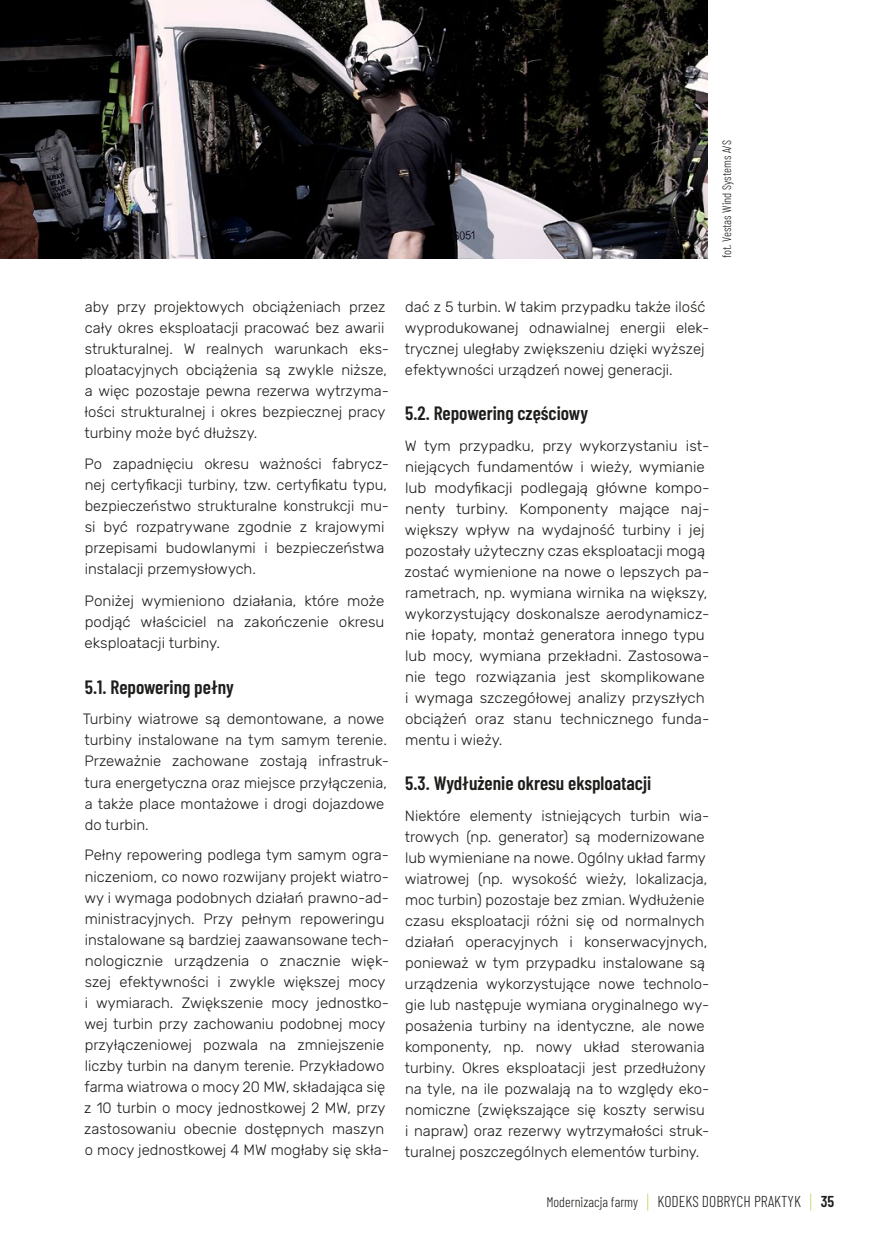
<style>
.page{position:relative;width:874px;height:1241px;background:#fff}
.page>*{position:absolute;margin:0;border:0;box-sizing:border-box;transform-origin:0 0}
.t1{font:600 19.25px "Barlow Condensed";color:#1d1d1b}
.t2{font:300 15.75px "Barlow Condensed";color:#1d1d1b}
.t3{font:300 14.88px/21px "Rubik";color:#1d1d1b}
.t4{font:300 12.25px "Barlow Condensed";color:#1d1d1b}
.s1{font-size:14px}
.s2{font-weight:600;font-size:20.47px;color:#a2c617}
.s3{font-weight:600}
</style>
<div class="page">
<img style="left:0;top:0;width:707px;height:258px">
<p class="t4" style="left:717px;top:258px;width:120px;rotate:-90deg">fot. Vestas Wind Systems A/S</p>
<p class="t3" style="left:84px;top:296px;width:306px">aby przy projektowych obciążeniach przez cały okres eksploatacji pracować bez awarii strukturalnej. W realnych warunkach eks&shy;ploatacyjnych obciążenia są zwykle niższe, a więc pozostaje pewna rezerwa wytrzyma&shy;łości strukturalnej i okres bezpiecznej pracy turbiny może być dłuższy.</p>
<p class="t3" style="left:85px;top:454px;width:306px">Po zapadnięciu okresu ważności fabrycz&shy;nej certyfikacji turbiny, tzw. certyfikatu typu, bezpieczeństwo strukturalne konstrukcji mu&shy;si być rozpatrywane zgodnie z krajowymi przepisami budowlanymi i bezpieczeństwa instalacji przemysłowych.</p>
<p class="t3" style="left:85px;top:590px;width:301px;text-align:justify">Poniżej wymieniono działania, które może podjąć właściciel na zakończenie okresu eksploatacji turbiny.</p>
<p class="t1" style="left:85px;top:672px;width:150px">5.1. Repowering pełny</p>
<p class="t3" style="left:83px;top:709px;width:307px">Turbiny wiatrowe są demontowane, a nowe turbiny instalowane na tym samym terenie.<br>Przeważnie zachowane zostają infrastruk&shy;tura energetyczna oraz miejsce przyłączenia, a także place montażowe i drogi dojazdowe do turbin.</p>
<p class="t3" style="left:84px;top:845px;width:306px">Pełny repowering podlega tym samym ogra&shy;niczeniom, co nowo rozwijany projekt wiatro&shy;wy i wymaga podobnych działań prawno-ad&shy;ministracyjnych. Przy pełnym repoweringu instalowane są bardziej zaawansowane tech&shy;nologicznie urządzenia o znacznie więk&shy;szej efektywności i zwykle większej mocy i wymiarach. Zwiększenie mocy jednostko&shy;wej turbin przy zachowaniu podobnej mocy przyłączeniowej pozwala na zmniejszenie liczby turbin na danym terenie. Przykładowo farma wiatrowa o mocy 20 MW, składająca się z 10 turbin o mocy jednostkowej 2 MW, przy zastosowaniu obecnie dostępnych maszyn o mocy jednostkowej 4 MW mogłaby się skła-</p>
<p class="t3" style="left:404px;top:296px;width:306px">dać z 5 turbin. W takim przypadku także ilość wyprodukowanej odnawialnej energii elek&shy;trycznej uległaby zwiększeniu dzięki wyższej efektywności urządzeń nowej generacji.</p>
<p class="t1" style="left:405px;top:399px;width:184px">5.2. Repowering częściowy</p>
<p class="t3" style="left:404px;top:435px;width:306px">W tym przypadku, przy wykorzystaniu ist&shy;niejących fundamentów i wieży, wymianie lub modyfikacji podlegają główne kompo&shy;nenty turbiny. Komponenty mające naj&shy;większy wpływ na wydajność turbiny i jej pozostały użyteczny czas eksploatacji mogą zostać wymienione na nowe o lepszych pa&shy;rametrach, np. wymiana wirnika na większy, wykorzystujący doskonalsze aerodynamicz&shy;nie łopaty, montaż generatora innego typu lub mocy, wymiana przekładni. Zastosowa&shy;nie tego rozwiązania jest skomplikowane i wymaga szczegółowej analizy przyszłych obciążeń oraz stanu technicznego funda&shy;mentu i wieży.</p>
<p class="t1" style="left:405px;top:769px;width:247px">5.3. Wydłużenie okresu eksploatacji</p>
<p class="t3" style="left:404px;top:805px;width:306px">Niektóre elementy istniejących turbin wia&shy;trowych (np. generator) są modernizowane lub wymieniane na nowe. Ogólny układ farmy wiatrowej (np. wysokość wieży, lokalizacja, moc turbin) pozostaje bez zmian. Wydłużenie czasu eksploatacji różni się od normalnych działań operacyjnych i konserwacyjnych, ponieważ w tym przypadku instalowane są urządzenia wykorzystujące nowe technolo&shy;gie lub następuje wymiana oryginalnego wy&shy;posażenia turbiny na identyczne, ale nowe komponenty, np. nowy układ sterowania turbiny. Okres eksploatacji jest przedłużony na tyle, na ile pozwalają na to względy eko&shy;nomiczne (zwiększające się koszty serwisu i napraw) oraz rezerwy wytrzymałości struk&shy;turalnej poszczególnych elementów turbiny.</p>
<p class="t2" style="left:546px;top:1189px;width:289px"><span class="s1">Modernizacja farmy</span> <span class="s2">|</span> KODEKS DOBRYCH PRAKTYK <span class="s2">|</span> <span class="s3">35</span></p>
</div>
